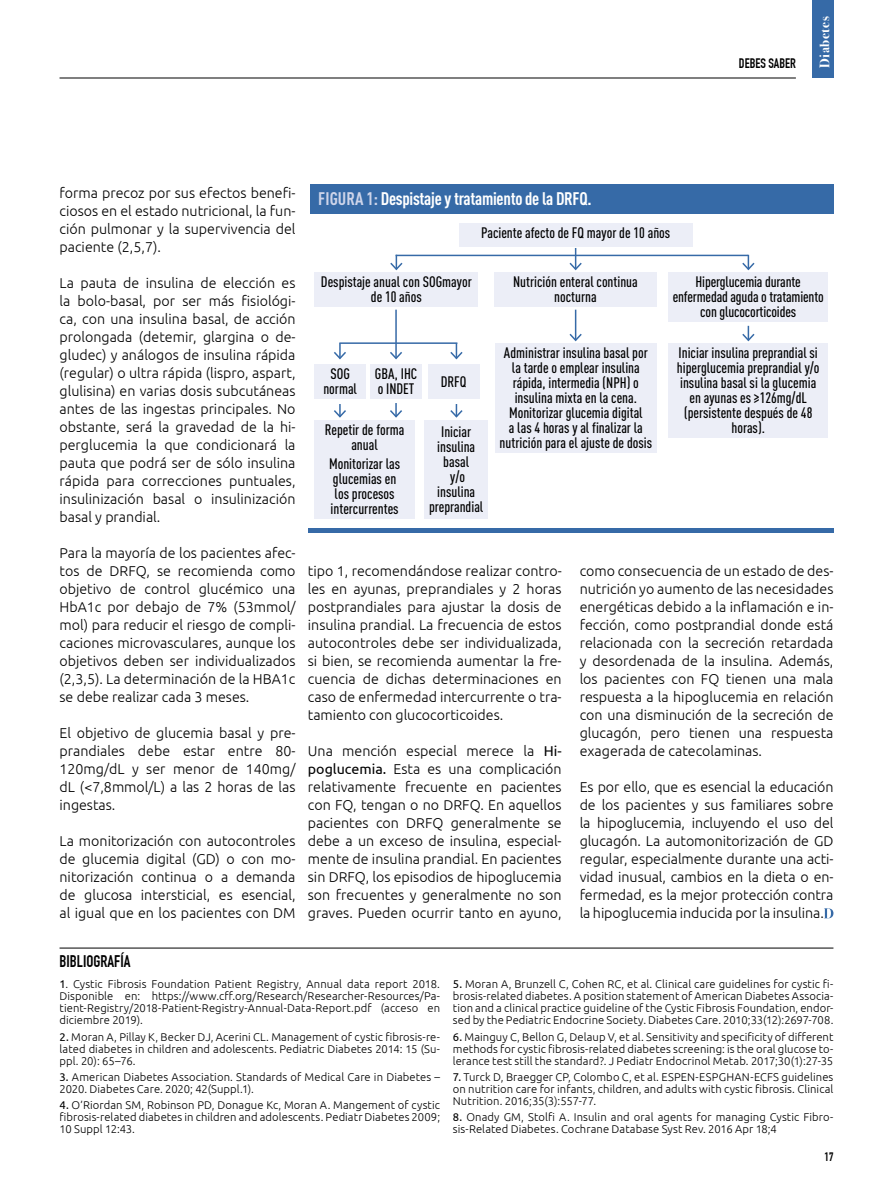
<style>
.page{position:relative;width:893px;height:1191px;background:#fff}
.page>*{position:absolute;margin:0;border:0;box-sizing:border-box;transform-origin:0 0}
.t1{font:700 condensed 18px "DIN Pro";letter-spacing:-.015em;color:#fff}
.t2{font:16.5px "DIN Engschrift Std";color:#000}
.t3{font:500 condensed 15px/15px "DIN Pro";color:#000;text-align:center}
.t4{font:300 14.25px/18px "Ubuntu";color:#000;text-align:justify}
.t5{font:13.5px "DIN Engschrift Std";color:#000}
.t6{font:700 13.5px "Bodoni Svty Two ITCTT";letter-spacing:.04em;color:#fff}
.t7{font:12px "DIN Engschrift Std";color:#000}
.t8{font:300 11.25px/12px "Ubuntu";letter-spacing:.005em;color:#000;text-align:justify}
.s1{color:#ced5ea}
.s2{font-weight:400}
</style>
<div class="page">
<hr style="left:60px;top:78px;width:736px;height:1px;background:#000">
<div style="left:812px;top:0;width:21px;height:78px;background:#366aa7"></div>
<hr style="left:60px;top:947px;width:773px;height:1px;background:#000">
<div style="left:310px;top:184px;width:523px;height:30px;background:#366aa7"></div>
<div style="left:308px;top:528px;width:525px;height:5px;background:#366aa7"></div>
<div style="left:459px;top:223px;width:233px;height:24px;background:#eceef7"></div>
<div style="left:315px;top:272px;width:163px;height:34px;background:#eceef7"></div>
<div style="left:315px;top:364px;width:51px;height:35px;background:#eceef7"></div>
<div style="left:314px;top:420px;width:101px;height:98px;background:#eceef7"></div>
<div style="left:371px;top:364px;width:51px;height:35px;background:#eceef7"></div>
<div style="left:428px;top:364px;width:51px;height:35px;background:#eceef7"></div>
<div style="left:424px;top:420px;width:64px;height:98px;background:#eceef7"></div>
<div style="left:494px;top:272px;width:163px;height:34px;background:#eceef7"></div>
<div style="left:495px;top:343px;width:162px;height:110px;background:#eceef7"></div>
<div style="left:668px;top:272px;width:160px;height:49px;background:#eceef7"></div>
<div style="left:668px;top:343px;width:160px;height:95px;background:#eceef7"></div>
<svg style="left:568px;top:248px;width:15px;height:23px"></svg>
<hr style="left:575px;top:310px;width:1px;height:30px;background:#366aa7">
<svg style="left:569px;top:332px;width:13px;height:10px"></svg>
<svg style="left:390px;top:255px;width:14px;height:16px"></svg>
<svg style="left:741px;top:255px;width:14px;height:16px"></svg>
<svg style="left:742px;top:326px;width:13px;height:16px"></svg>
<hr style="left:396px;top:255px;width:352px;height:1px;background:#366aa7">
<hr style="left:339px;top:342px;width:118px;height:2px;background:#366aa7">
<hr style="left:395px;top:310px;width:2px;height:48px;background:#366aa7">
<svg style="left:390px;top:350px;width:12px;height:10px"></svg>
<svg style="left:390px;top:403px;width:12px;height:15px"></svg>
<svg style="left:334px;top:343px;width:14px;height:17px"></svg>
<svg style="left:334px;top:404px;width:12px;height:14px"></svg>
<svg style="left:449px;top:343px;width:14px;height:17px"></svg>
<svg style="left:450px;top:404px;width:13px;height:14px"></svg>
<svg style="left:824px;top:908px;width:9px;height:10px"></svg>
<p class="t5" style="left:739px;top:55px;width:58px">DEBES SABER</p>
<p class="t6" style="left:813px;top:68px;width:53px;rotate:-90deg">Diabetes</p>
<p class="t4" style="left:60px;top:184px;width:237px">forma precoz por sus efectos benefi&shy;ciosos en el estado nutricional, la fun&shy;ción pulmonar y la supervivencia del paciente (2,5,7).</p>
<p class="t4" style="left:60px;top:274px;width:238px">La pauta de insulina de elección es la bolo-basal, por ser más fisiológi&shy;ca, con una insulina basal, de acción prolongada (detemir, glargina o de&shy;gludec) y análogos de insulina rápida (regular) o ultra rápida (lispro, aspart, glulisina) en varias dosis subcutáneas antes de las ingestas principales. No obstante, será la gravedad de la hi&shy;perglucemia la que condicionará la pauta que podrá ser de sólo insulina rápida para correcciones puntuales, insulinización basal o insulinización basal y prandial.</p>
<p class="t4" style="left:60px;top:544px;width:238px">Para la mayoría de los pacientes afec&shy;tos de DRFQ, se recomienda como objetivo de control glucémico una HbA1c por debajo de 7% (53mmol/ mol) para reducir el riesgo de compli&shy;caciones microvasculares, aunque los objetivos deben ser individualizados (2,3,5). La determinación de la HBA1c se debe realizar cada 3 meses.</p>
<p class="t4" style="left:60px;top:724px;width:237px">El objetivo de glucemia basal y pre&shy;prandiales debe estar entre 80- 120mg/dL y ser menor de 140mg/ dL (&lt;7,8mmol/L) a las 2 horas de las ingestas.</p>
<p class="t4" style="left:60px;top:831px;width:238px">La monitorización con autocontroles de glucemia digital (GD) o con mo&shy;nitorización continua o a demanda de glucosa intersticial, es esencial, al igual que en los pacientes con DM</p>
<p class="t1" style="left:318px;top:185px;width:275px"><span class="s1">FIGURA 1:</span> Despistaje y tratamiento de la DRFQ.</p>
<p class="t3" style="left:481px;top:224px;width:191px">Paciente afecto de FQ mayor de 10 años</p>
<p class="t3" style="left:321px;top:273px;width:152px">Despistaje anual con SOGmayor de 10 años</p>
<p class="t3" style="left:513px;top:273px;width:126px">Nutrición enteral continua nocturna</p>
<p class="t3" style="left:673px;top:273px;width:153px">Hiperglucemia durante enfermedad aguda o tratamiento con glucocorticoides</p>
<p class="t3" style="left:677px;top:344px;width:144px">Iniciar insulina preprandial si hiperglucemia preprandial y/o insulina basal si la glucemia en ayunas es ≥126mg/dL (persistente después de 48 horas).</p>
<p class="t3" style="left:500px;top:344px;width:154px">Administrar insulina basal por la tarde o emplear insulina rápida, intermedia (NPH) o insulina mixta en la cena.<br>Monitorizar glucemia digital<br>a las 4 horas y al finalizar la nutrición para el ajuste de dosis</p>
<p class="t3" style="left:323px;top:365px;width:35px">SOG normal</p>
<p class="t3" style="left:325px;top:421px;width:81px">Repetir de forma anual</p>
<p class="t3" style="left:329px;top:455px;width:73px;text-align:left">Monitorizar las glucemias en los procesos intercurrentes</p>
<p class="t3" style="left:375px;top:365px;width:44px;text-align:left">GBA, IHC o INDET</p>
<p class="t3" style="left:441px;top:372px;width:27px">DRFQ</p>
<p class="t3" style="left:429px;top:423px;width:56px">Iniciar insulina basal<br>y/o insulina preprandial</p>
<p class="t4" style="left:308px;top:562px;width:255px">tipo 1, recomendándose realizar contro&shy;les en ayunas, preprandiales y 2 horas postprandiales para ajustar la dosis de insulina prandial. La frecuencia de estos autocontroles debe ser individualizada, si bien, se recomienda aumentar la fre&shy;cuencia de dichas determinaciones en caso de enfermedad intercurrente o tra&shy;tamiento con glucocorticoides.</p>
<p class="t4" style="left:308px;top:742px;width:255px">Una mención especial merece la <span class="s2">Hi&shy;poglucemia.</span> Esta es una complicación relativamente frecuente en pacientes con FQ, tengan o no DRFQ. En aquellos pacientes con DRFQ generalmente se debe a un exceso de insulina, especial&shy;mente de insulina prandial. En pacientes sin DRFQ, los episodios de hipoglucemia son frecuentes y generalmente no son graves. Pueden ocurrir tanto en ayuno,</p>
<p class="t4" style="left:580px;top:562px;width:255px">como consecuencia de un estado de des&shy;nutrición yo aumento de las necesidades energéticas debido a la inflamación e in&shy;fección, como postprandial donde está relacionada con la secreción retardada y desordenada de la insulina. Además, los pacientes con FQ tienen una mala respuesta a la hipoglucemia en relación con una disminución de la secreción de glucagón, pero tienen una respuesta exagerada de catecolaminas.</p>
<p class="t4" style="left:580px;top:778px;width:255px">Es por ello, que es esencial la educación de los pacientes y sus familiares sobre la hipoglucemia, incluyendo el uso del glucagón. La automonitorización de GD regular, especialmente durante una acti&shy;vidad inusual, cambios en la dieta o en&shy;fermedad, es la mejor protección contra la hipoglucemia inducida por la insulina.</p>
<p class="t2" style="left:60px;top:952px;width:72px">BIBLIOGRAFÍA</p>
<p class="t8" style="left:60px;top:978px;width:382px"><span class="s2">1</span>. Cystic Fibrosis Foundation Patient Registry, Annual data report 2018.<br>Disponible en: https://www.cff.org/Research/Researcher-Resources/Pa&shy;tient-Registry/2018-Patient-Registry-Annual-Data-Report.pdf (acceso en diciembre 2019).</p>
<p class="t8" style="left:60px;top:1030px;width:382px"><span class="s2">2.</span> Moran A, Pillay K, Becker DJ, Acerini CL. Management of cystic fibrosis-re&shy;lated diabetes in children and adolescents. Pediatric Diabetes 2014: 15 (Su&shy;ppl. 20): 65–76.</p>
<p class="t8" style="left:60px;top:1070px;width:382px"><span class="s2">3.</span> American Diabetes Association. Standards of Medical Care in Diabetes –<br>2020. Diabetes Care. 2020; 42(Suppl.1).</p>
<p class="t8" style="left:60px;top:1099px;width:382px"><span class="s2">4.</span> O’Riordan SM, Robinson PD, Donague Kc, Moran A. Mangement of cystic fibrosis-related diabetes in children and adolescents. Pediatr Diabetes 2009; 10 Suppl 12:43.</p>
<p class="t8" style="left:453px;top:978px;width:382px"><span class="s2">5.</span> Moran A, Brunzell C, Cohen RC, et al. Clinical care guidelines for cystic fi&shy;brosis-related diabetes. A position statement of American Diabetes Associa&shy;tion and a clinical practice guideline of the Cystic Fibrosis Foundation, endor&shy;sed by the Pediatric Endocrine Society. Diabetes Care. 2010;33(12):2697-708.</p>
<p class="t8" style="left:453px;top:1030px;width:382px"><span class="s2">6.</span> Mainguy C, Bellon G, Delaup V, et al. Sensitivity and specificity of different methods for cystic fibrosis-related diabetes screening: is the oral glucose to&shy;lerance test still the standard?. J Pediatr Endocrinol Metab. 2017;30(1):27-35</p>
<p class="t8" style="left:453px;top:1070px;width:382px"><span class="s2">7.</span> Turck D, Braegger CP, Colombo C, et al. ESPEN-ESPGHAN-ECFS guidelines on nutrition care for infants, children, and adults with cystic fibrosis. Clinical Nutrition. 2016;35(3):557-77.</p>
<p class="t8" style="left:453px;top:1111px;width:382px"><span class="s2">8.</span> Onady GM, Stolfi A. Insulin and oral agents for managing Cystic Fibro&shy;sis-Related Diabetes. Cochrane Database Syst Rev. 2016 Apr 18;4</p>
<p class="t7" style="left:824px;top:1149px;width:10px">17</p>
</div>
